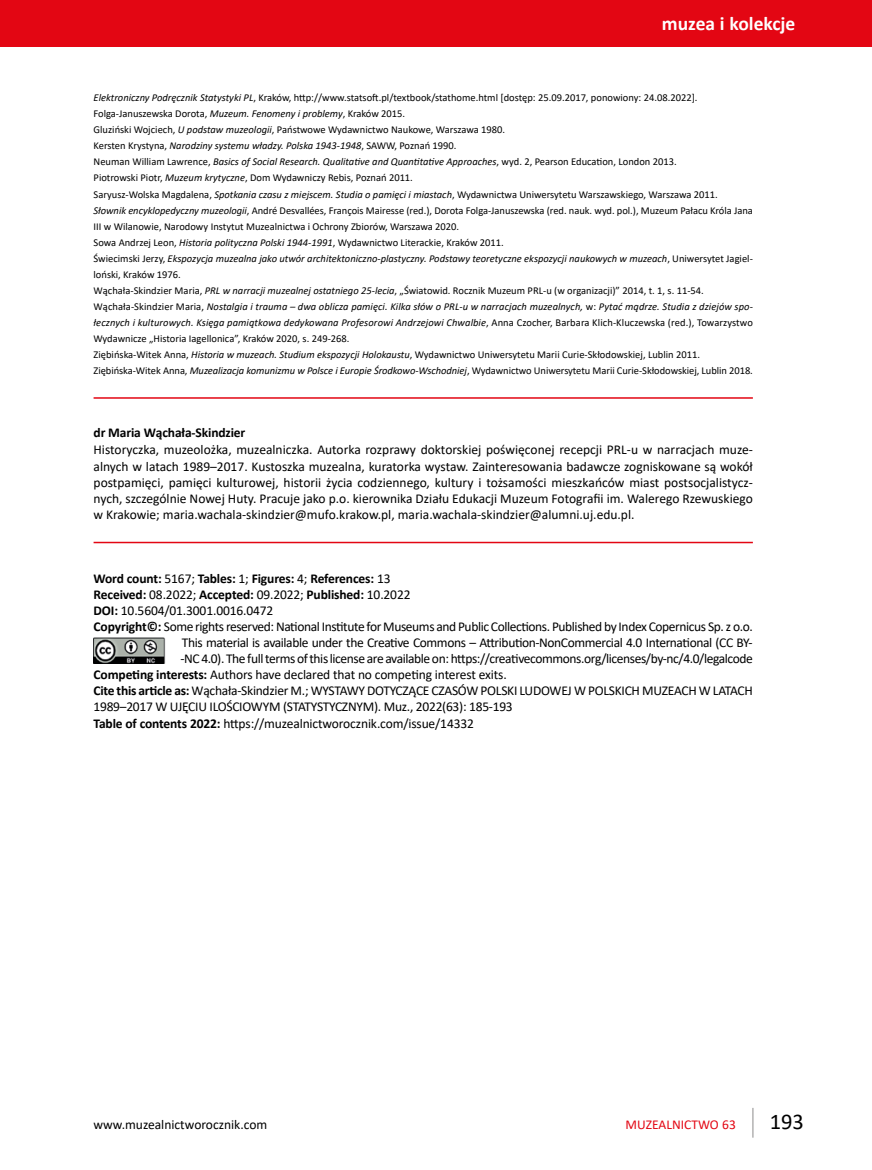
<style>
.page{position:relative;width:872px;height:1170px;background:#fff}
.page>*{position:absolute;margin:0;border:0;box-sizing:border-box;transform-origin:0 0}
.t1{font:22.5px "Calibri";color:#000}
.t2{font:700 19.5px "Calibri";color:#fff}
.t3{font:13.5px/16px "Calibri";letter-spacing:-.03em;color:#000;text-align:justify}
.t4{font:13.5px "Calibri";letter-spacing:-.01em;color:#000}
.t5{font:700 13.5px "Calibri";letter-spacing:-.01em;color:#000}
.t6{font:13.5px "Calibri";color:#000}
.t7{font:13.5px "Calibri";color:#e30613}
.t8{font:10.5px/16px "Calibri";color:#000}
.s1{font-style:italic}
.s2{font-weight:400}
.s3{font-weight:700}
</style>
<div class="page">
<hr style="left:752px;top:1107px;width:1px;height:30px;background:#b3b2b2">
<div style="left:0;top:0;width:872px;height:47px;background:#e30613"></div>
<hr style="left:94px;top:397px;width:659px;height:1px;background:#e30613">
<hr style="left:94px;top:541px;width:659px;height:2px;background:#e30613">
<img style="left:94px;top:638px;width:72px;height:25px">
<h2 class="t2" style="left:662px;top:10px;width:135px">muzea i kolekcje</h2>
<p class="t8" style="left:94px;top:89px;width:661px"><span class="s1">Elektroniczny Podręcznik Statystyki PL</span>, Kraków, http://www.statsoft.pl/textbook/stathome.html [dostęp: 25.09.2017, ponowiony: 24.08.2022].<br>Folga-Januszewska Dorota, <span class="s1">Muzeum. Fenomeny i problemy</span>, Kraków 2015.<br>Gluziński Wojciech, <span class="s1">U podstaw muzeologii</span>, Państwowe Wydawnictwo Naukowe, Warszawa 1980.<br>Kersten Krystyna, <span class="s1">Narodziny systemu władzy. Polska 1943-1948</span>, SAWW, Poznań 1990.<br>Neuman William Lawrence, <span class="s1">Basics of Social Research. Qualitative and Quantitative Approaches</span>, wyd. 2, Pearson Education, London 2013.<br>Piotrowski Piotr, <span class="s1">Muzeum krytyczne</span>, Dom Wydawniczy Rebis, Poznań 2011.<br>Saryusz-Wolska Magdalena, <span class="s1">Spotkania czasu z miejscem. Studia o pamięci i miastach</span>, Wydawnictwa Uniwersytetu Warszawskiego, Warszawa 2011.<br><span class="s1">Słownik encyklopedyczny muzeologii</span>, André Desvallées, François Mairesse (red.), Dorota Folga-Januszewska (red. nauk. wyd. pol.), Muzeum Pałacu Króla Jana III w Wilanowie, Narodowy Instytut Muzealnictwa i Ochrony Zbiorów, Warszawa 2020.<br>Sowa Andrzej Leon, <span class="s1">Historia polityczna Polski 1944-1991</span>, Wydawnictwo Literackie, Kraków 2011.<br>Świecimski Jerzy, <span class="s1">Ekspozycja muzealna jako utwór architektoniczno-plastyczny. Podstawy teoretyczne ekspozycji naukowych w muzeach</span>, Uniwersytet Jagiel&shy;loński, Kraków 1976.<br>Wąchała-Skindzier Maria, <span class="s1">PRL w narracji muzealnej ostatniego 25-lecia</span>, „Światowid. Rocznik Muzeum PRL-u (w organizacji)” 2014, t. 1, s. 11-54.<br>Wąchała-Skindzier Maria, <span class="s1">Nostalgia i trauma – dwa oblicza pamięci. Kilka słów o PRL-u w narracjach muzealnych,</span> w: <span class="s1">Pytać mądrze. Studia z dziejów spo&shy;łecznych i kulturowych. Księga pamiątkowa dedykowana Profesorowi Andrzejowi Chwalbie</span>, Anna Czocher, Barbara Klich-Kluczewska (red.), Towarzystwo Wydawnicze „Historia Iagellonica”, Kraków 2020, s. 249-268.<br>Ziębińska-Witek Anna, <span class="s1">Historia w muzeach. Studium ekspozycji Holokaustu</span>, Wydawnictwo Uniwersytetu Marii Curie-Skłodowskiej, Lublin 2011.<br>Ziębińska-Witek Anna, <span class="s1">Muzealizacja komunizmu w Polsce i Europie Środkowo-Wschodniej</span>, Wydawnictwo Uniwersytetu Marii Curie-Skłodowskiej, Lublin 2018.</p>
<p class="t5" style="left:94px;top:423px;width:153px">dr Maria Wąchała-Skindzier</p>
<p class="t3" style="left:94px;top:441px;width:661px">Historyczka, muzeolożka, muzealniczka. Autorka rozprawy doktorskiej poświęconej recepcji PRL-u w narracjach muze&shy;alnych w latach 1989–2017. Kustoszka muzealna, kuratorka wystaw. Zainteresowania badawcze zogniskowane są wokół postpamięci, pamięci kulturowej, historii życia codziennego, kultury i tożsamości mieszkańców miast postsocjalistycz&shy;nych, szczególnie Nowej Huty. Pracuje jako p.o. kierownika Działu Edukacji Muzeum Fotografii im. Walerego Rzewuskiego w Krakowie; maria.wachala-skindzier@mufo.krakow.pl, maria.wachala-skindzier@alumni.uj.edu.pl.</p>
<p class="t5" style="left:94px;top:569px;width:298px">Word count: <span class="s2">5167;</span> Tables: <span class="s2">1;</span> Figures: <span class="s2">4;</span> References: <span class="s2">13</span></p>
<p class="t5" style="left:94px;top:585px;width:318px">Received: <span class="s2">08.2022;</span> Accepted: <span class="s2">09.2022;</span> Published: <span class="s2">10.2022</span></p>
<p class="t4" style="left:94px;top:601px;width:181px"><span class="s3">DOI:</span> 10.5604/01.3001.0016.0472</p>
<p class="t3" style="left:94px;top:618px;width:661px"><span class="s3">Copyright©:</span> Some rights reserved: National Institute for Museums and Public Collections. Published by Index Copernicus Sp. z o.o.</p>
<p class="t3" style="left:182px;top:634px;width:572px">This material is available under the Creative Commons – Attribution-NonCommercial 4.0 International (CC BY-</p>
<p class="t3" style="left:180px;top:650px;width:574px">-NC 4.0). The full terms of this license are available on: https://creativecommons.org/licenses/by-nc/4.0/legalcode</p>
<p class="t4" style="left:94px;top:665px;width:415px"><span class="s3">Competing interests:</span> Authors have declared that no competing interest exits.</p>
<p class="t3" style="left:94px;top:682px;width:661px"><span class="s3">Cite this article as:</span> Wąchała-Skindzier M.; WYSTAWY DOTYCZĄCE CZASÓW POLSKI LUDOWEJ W POLSKICH MUZEACH W LATACH</p>
<p class="t3" style="left:94px;top:698px;width:421px">1989–2017 W UJĘCIU ILOŚCIOWYM (STATYSTYCZNYM). Muz., 2022(63): 185-193</p>
<p class="t4" style="left:94px;top:713px;width:382px"><span class="s3">Table of contents 2022:</span> https://muzealnictworocznik.com/issue/14332</p>
<p class="t6" style="left:94px;top:1114px;width:175px">www.muzealnictworocznik.com</p>
<p class="t7" style="left:625px;top:1114px;width:112px">MUZEALNICTWO 63</p>
<h1 class="t1" style="left:770px;top:1105px;width:36px">193</h1>
</div>
